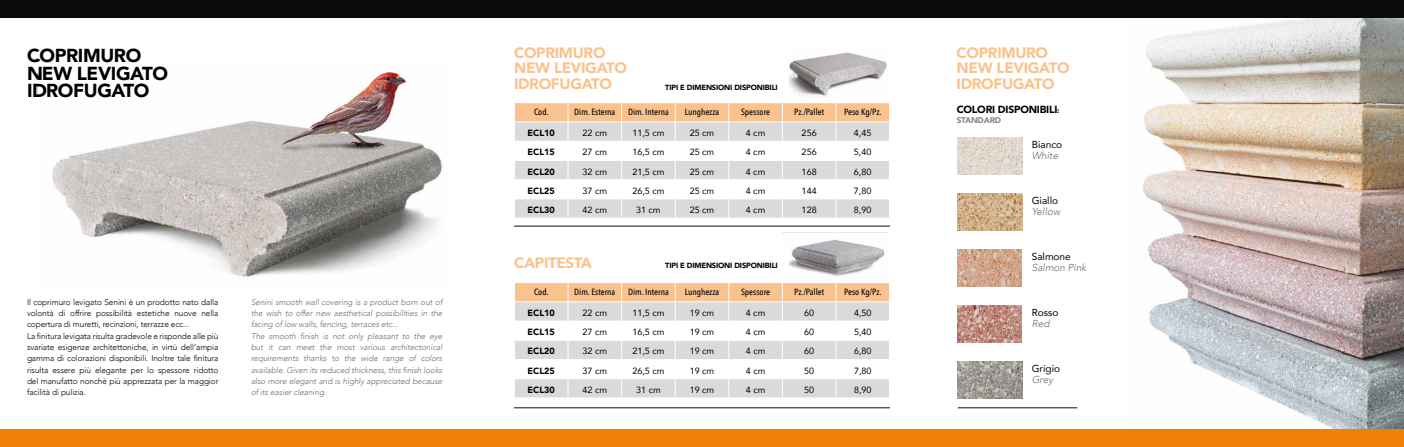
<style>
.page{position:relative;width:1404px;height:447px;background:#fff}
.page>*{position:absolute;margin:0;border:0;box-sizing:border-box;transform-origin:0 0}
.t1{font:900 18.75px/17.2px "Avenir";letter-spacing:-.02em;color:#000}
.t2{font:900 15px/15px "Avenir";letter-spacing:-.02em;color:#fac38d}
.t3{font:900 10.35px "Avenir";letter-spacing:-.02em;color:#000}
.t4{font:10.05px "Avenir";color:#000}
.t5{font:italic 300 10.05px "Avenir";color:#706f6f}
.t6{font:9px "Avenir";color:#000}
.t7{font:500 9px "Avenir Next Condensed";color:#000}
.t8{font:900 9px "Avenir";color:#000}
.t9{font:300 8.25px/11.2px "Avenir";letter-spacing:-.01em;color:#000}
.t10{font:italic 300 8.25px/11.2px "Avenir";letter-spacing:-.01em;color:#706f6f}
.t11{font:900 8.25px "Avenir";letter-spacing:-.02em;color:#878787}
.t12{font:900 7.5px "Avenir";letter-spacing:-.02em;color:#000}
.s1{font-size:7.5px}
</style>
<div class="page">
<img style="left:1127px;top:17px;width:276px;height:412px">
<div style="left:0;top:0;width:1403px;height:17px;background:#0b0c09"></div>
<div style="left:0;top:429px;width:1403px;height:17px;background:#f07f09"></div>
<img style="left:52px;top:71px;width:390px;height:206px">
<svg style="left:514px;top:103px;width:376px;height:114px"></svg>
<svg style="left:514px;top:282px;width:376px;height:115px"></svg>
<hr style="left:514px;top:225px;width:375px;height:1px;background:#0b0c09">
<hr style="left:514px;top:407px;width:375px;height:1px;background:#0b0c09">
<hr style="left:957px;top:407px;width:120px;height:1px;background:#0b0c09">
<img style="left:782px;top:232px;width:105px;height:45px">
<img style="left:788px;top:52px;width:99px;height:44px">
<img style="left:957px;top:306px;width:64px;height:36px">
<img style="left:957px;top:138px;width:64px;height:36px">
<img style="left:957px;top:194px;width:64px;height:36px">
<img style="left:957px;top:362px;width:64px;height:36px">
<img style="left:957px;top:250px;width:64px;height:36px">
<h1 class="t1" style="left:27px;top:47px;width:143px">COPRIMURO<br>NEW LEVIGATO<br>IDROFUGATO</h1>
<p class="t9" style="left:27px;top:296px;width:193px">Il coprimuro levigato Senini è un prodotto nato dalla volontà di offrire possibilità estetiche nuove nella copertura di muretti, recinzioni, terrazze ecc...<br>La finitura levigata risulta gradevole e risponde alle più svariate esigenze architettoniche, in virtù dell’ampia gamma di colorazioni disponibili. Inoltre tale finitura risulta essere più elegante per lo spessore ridotto del manufatto nonchè più apprezzata per la maggior facilità di pulizia.</p>
<p class="t10" style="left:251px;top:296px;width:193px">Senini smooth wall covering is a product born out of the wish to offer new aesthetical possibilities in the facing of low walls, fencing, terraces etc...<br>The smooth finish is not only pleasant to the eye but it can meet the most various architectonical requirements thanks to the wide range of colors available. Given its reduced thickness, this finish looks also more elegant and is highly appreciated because of its easier cleaning.</p>
<h2 class="t2" style="left:514px;top:45px;width:114px">COPRIMURO<br>NEW LEVIGATO<br>IDROFUGATO</h2>
<h2 class="t2" style="left:956px;top:45px;width:114px">COPRIMURO<br>NEW LEVIGATO<br>IDROFUGATO</h2>
<p class="t12" style="left:665px;top:81px;width:114px">TIPI E DIMENSIONI DISPONIBILI</p>
<p class="t7" style="left:534px;top:106px;width:16px">Cod.</p>
<p class="t7" style="left:574px;top:106px;width:43px">Dim. Esterna</p>
<p class="t7" style="left:628px;top:106px;width:42px">Dim. Interna</p>
<p class="t7" style="left:684px;top:106px;width:36px">Lunghezza</p>
<p class="t7" style="left:741px;top:106px;width:31px">Spessore</p>
<p class="t7" style="left:794px;top:106px;width:31px">Pz./Pallet</p>
<p class="t7" style="left:844px;top:106px;width:39px">Peso Kg/Pz.</p>
<p class="t8" style="left:527px;top:125px;width:29px">ECL10</p>
<p class="t6" style="left:582px;top:126px;width:26px">22 cm</p>
<p class="t6" style="left:632px;top:126px;width:34px">11,5 cm</p>
<p class="t6" style="left:689px;top:126px;width:26px">25 cm</p>
<p class="t6" style="left:745px;top:126px;width:21px">4 cm</p>
<p class="t6" style="left:801px;top:126px;width:17px">256</p>
<p class="t6" style="left:853px;top:126px;width:19px">4,45</p>
<p class="t8" style="left:527px;top:144px;width:29px">ECL15</p>
<p class="t6" style="left:582px;top:145px;width:26px">27 cm</p>
<p class="t6" style="left:632px;top:145px;width:34px">16,5 cm</p>
<p class="t6" style="left:689px;top:145px;width:26px">25 cm</p>
<p class="t6" style="left:745px;top:145px;width:21px">4 cm</p>
<p class="t6" style="left:801px;top:145px;width:17px">256</p>
<p class="t6" style="left:853px;top:145px;width:19px">5,40</p>
<p class="t8" style="left:527px;top:163px;width:29px">ECL20</p>
<p class="t6" style="left:582px;top:164px;width:26px">32 cm</p>
<p class="t6" style="left:632px;top:164px;width:34px">21,5 cm</p>
<p class="t6" style="left:689px;top:164px;width:26px">25 cm</p>
<p class="t6" style="left:745px;top:164px;width:21px">4 cm</p>
<p class="t6" style="left:801px;top:164px;width:17px">168</p>
<p class="t6" style="left:853px;top:164px;width:19px">6,80</p>
<p class="t8" style="left:527px;top:183px;width:29px">ECL25</p>
<p class="t6" style="left:582px;top:183px;width:26px">37 cm</p>
<p class="t6" style="left:632px;top:183px;width:34px">26,5 cm</p>
<p class="t6" style="left:689px;top:183px;width:26px">25 cm</p>
<p class="t6" style="left:745px;top:183px;width:21px">4 cm</p>
<p class="t6" style="left:801px;top:183px;width:17px">144</p>
<p class="t6" style="left:853px;top:183px;width:19px">7,80</p>
<p class="t8" style="left:527px;top:202px;width:29px">ECL30</p>
<p class="t6" style="left:582px;top:202px;width:26px">42 cm</p>
<p class="t6" style="left:636px;top:202px;width:26px">31 cm</p>
<p class="t6" style="left:689px;top:202px;width:26px">25 cm</p>
<p class="t6" style="left:745px;top:202px;width:21px">4 cm</p>
<p class="t6" style="left:801px;top:202px;width:17px">128</p>
<p class="t6" style="left:853px;top:202px;width:19px">8,90</p>
<h2 class="t2" style="left:514px;top:255px;width:79px">CAPITESTA</h2>
<p class="t12" style="left:665px;top:259px;width:114px">TIPI E DIMENSIONI DISPONIBILI</p>
<p class="t7" style="left:534px;top:286px;width:16px">Cod.</p>
<p class="t7" style="left:574px;top:286px;width:43px">Dim. Esterna</p>
<p class="t7" style="left:628px;top:286px;width:42px">Dim. Interna</p>
<p class="t7" style="left:684px;top:286px;width:36px">Lunghezza</p>
<p class="t7" style="left:741px;top:286px;width:31px">Spessore</p>
<p class="t7" style="left:794px;top:286px;width:31px">Pz./Pallet</p>
<p class="t7" style="left:844px;top:286px;width:39px">Peso Kg/Pz.</p>
<p class="t8" style="left:527px;top:305px;width:29px">ECL10</p>
<p class="t6" style="left:582px;top:305px;width:26px">22 cm</p>
<p class="t6" style="left:632px;top:305px;width:34px">11,5 cm</p>
<p class="t6" style="left:689px;top:305px;width:26px">19 cm</p>
<p class="t6" style="left:745px;top:305px;width:21px">4 cm</p>
<p class="t6" style="left:804px;top:305px;width:12px">60</p>
<p class="t6" style="left:853px;top:305px;width:19px">4,50</p>
<p class="t8" style="left:527px;top:324px;width:29px">ECL15</p>
<p class="t6" style="left:582px;top:324px;width:26px">27 cm</p>
<p class="t6" style="left:632px;top:324px;width:34px">16,5 cm</p>
<p class="t6" style="left:689px;top:324px;width:26px">19 cm</p>
<p class="t6" style="left:745px;top:324px;width:21px">4 cm</p>
<p class="t6" style="left:804px;top:324px;width:12px">60</p>
<p class="t6" style="left:853px;top:324px;width:19px">5,40</p>
<p class="t8" style="left:527px;top:343px;width:29px">ECL20</p>
<p class="t6" style="left:582px;top:344px;width:26px">32 cm</p>
<p class="t6" style="left:632px;top:344px;width:34px">21,5 cm</p>
<p class="t6" style="left:689px;top:344px;width:26px">19 cm</p>
<p class="t6" style="left:745px;top:344px;width:21px">4 cm</p>
<p class="t6" style="left:804px;top:344px;width:12px">60</p>
<p class="t6" style="left:854px;top:344px;width:19px">6,80</p>
<p class="t8" style="left:527px;top:362px;width:29px">ECL25</p>
<p class="t6" style="left:582px;top:363px;width:26px">37 cm</p>
<p class="t6" style="left:632px;top:363px;width:34px">26,5 cm</p>
<p class="t6" style="left:689px;top:363px;width:26px">19 cm</p>
<p class="t6" style="left:745px;top:363px;width:21px">4 cm</p>
<p class="t6" style="left:804px;top:363px;width:12px">50</p>
<p class="t6" style="left:854px;top:363px;width:19px">7,80</p>
<p class="t8" style="left:527px;top:382px;width:29px">ECL30</p>
<p class="t6" style="left:582px;top:382px;width:26px">42 cm</p>
<p class="t6" style="left:636px;top:382px;width:26px">31 cm</p>
<p class="t6" style="left:689px;top:382px;width:26px">19 cm</p>
<p class="t6" style="left:745px;top:382px;width:21px">4 cm</p>
<p class="t6" style="left:804px;top:382px;width:12px">50</p>
<p class="t6" style="left:854px;top:382px;width:19px">8,90</p>
<p class="t3" style="left:956px;top:100px;width:104px">COLORI DISPONIBILI<span class="s1">:</span></p>
<p class="t11" style="left:956px;top:113px;width:46px">STANDARD</p>
<p class="t4" style="left:1031px;top:136px;width:32px">Bianco</p>
<p class="t5" style="left:1031px;top:150px;width:28px">White</p>
<p class="t4" style="left:1031px;top:192px;width:28px">Giallo</p>
<p class="t5" style="left:1031px;top:206px;width:30px">Yellow</p>
<p class="t4" style="left:1031px;top:248px;width:41px">Salmone</p>
<p class="t5" style="left:1031px;top:261px;width:56px">Salmon Pink</p>
<p class="t4" style="left:1031px;top:304px;width:28px">Rosso</p>
<p class="t5" style="left:1031px;top:317px;width:19px">Red</p>
<p class="t4" style="left:1031px;top:360px;width:30px">Grigio</p>
<p class="t5" style="left:1031px;top:373px;width:23px">Grey</p>
</div>
